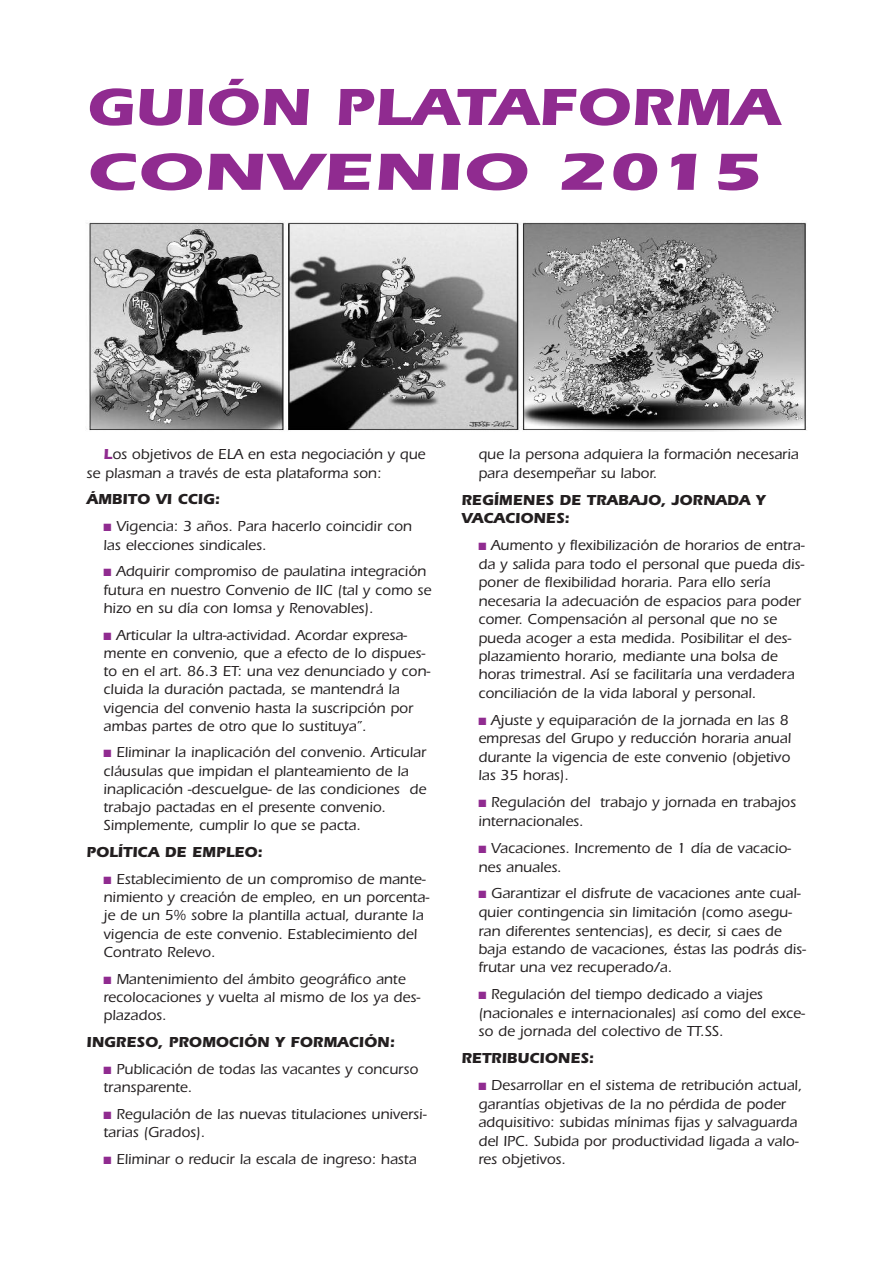
<style>
.page{position:relative;width:893px;height:1263px;background:#fff}
.page>*{position:absolute;margin:0;border:0;box-sizing:border-box;transform-origin:0 0}
.t1{font:700 54px/64.8px "Itc Eras";color:#902b90;scale:1.15 1}
.t2{font:500 15px/18.5px "Itc Eras";color:#231f20}
.t3{font:700 15px/18.5px "Itc Eras";color:#231f20}
.s1{font-weight:700;color:#902b90}
.s2{color:#902b90}
</style>
<div class="page">
<img style="left:86px;top:221px;width:721px;height:210px">
<h1 class="t1" style="left:87px;top:80px;width:604px">GUIÓN PLATAFORMA<br>CONVENIO 2015</h1>
<p class="t2" style="left:87px;top:447px;width:340px;text-indent:17px"><span class="s1">L</span>os objetivos de ELA en esta negociación y que se plasman a través de esta plataforma son:</p>
<p class="t3" style="left:87px;top:492px;width:135px">ÁMBITO VI CCIG:</p>
<p class="t2" style="left:104px;top:518px;width:310px"><span class="s2">■</span> Vigencia: 3 años. Para hacerlo coincidir con las elecciones sindicales.</p>
<p class="t2" style="left:104px;top:564px;width:329px"><span class="s2">■</span> Adquirir compromiso de paulatina integración futura en nuestro Convenio de IIC (tal y como se hizo en su día con Iomsa y Renovables).</p>
<p class="t2" style="left:104px;top:627px;width:328px"><span class="s2">■</span> Articular la ultra-actividad. Acordar expresa&shy;mente en convenio, que a efecto de lo dispues&shy;to en el art. 86.3 ET: una vez denunciado y con&shy;cluida la duración pactada, se mantendrá la vigencia del convenio hasta la suscripción por ambas partes de otro que lo sustituya”.</p>
<p class="t2" style="left:104px;top:745px;width:324px"><span class="s2">■</span> Eliminar la inaplicación del convenio. Articular cláusulas que impidan el planteamiento de la inaplicación -descuelgue- de las condiciones de trabajo pactadas en el presente convenio.<br>Simplemente, cumplir lo que se pacta.</p>
<p class="t3" style="left:87px;top:844px;width:178px">POLÍTICA DE EMPLEO:</p>
<p class="t2" style="left:104px;top:871px;width:327px"><span class="s2">■</span> Establecimiento de un compromiso de mante&shy;nimiento y creación de empleo, en un porcenta&shy;je de un 5% sobre la plantilla actual, durante la vigencia de este convenio. Establecimiento del Contrato Relevo.</p>
<p class="t2" style="left:104px;top:971px;width:318px"><span class="s2">■</span> Mantenimiento del ámbito geográfico ante recolocaciones y vuelta al mismo de los ya des&shy;plazados.</p>
<p class="t3" style="left:87px;top:1034px;width:310px">INGRESO, PROMOCIÓN Y FORMACIÓN:</p>
<p class="t2" style="left:104px;top:1061px;width:316px"><span class="s2">■</span> Publicación de todas las vacantes y concurso transparente.</p>
<p class="t2" style="left:104px;top:1106px;width:325px"><span class="s2">■</span> Regulación de las nuevas titulaciones universi&shy;tarias (Grados).</p>
<p class="t2" style="left:104px;top:1151px;width:315px"><span class="s2">■</span> Eliminar o reducir la escala de ingreso: hasta</p>
<p class="t2" style="left:478px;top:447px;width:322px">que la persona adquiera la formación necesaria para desempeñar su labor.</p>
<p class="t3" style="left:461px;top:492px;width:306px">REGÍMENES DE TRABAJO, JORNADA Y<br>VACACIONES:</p>
<p class="t2" style="left:478px;top:537px;width:328px"><span class="s2">■</span> Aumento y flexibilización de horarios de entra&shy;da y salida para todo el personal que pueda dis&shy;poner de flexibilidad horaria. Para ello sería necesaria la adecuación de espacios para poder comer. Compensación al personal que no se pueda acoger a esta medida. Posibilitar el des&shy;plazamiento horario, mediante una bolsa de horas trimestral. Así se facilitaría una verdadera conciliación de la vida laboral y personal.</p>
<p class="t2" style="left:478px;top:712px;width:314px"><span class="s2">■</span> Ajuste y equiparación de la jornada en las 8 empresas del Grupo y reducción horaria anual durante la vigencia de este convenio (objetivo las 35 horas).</p>
<p class="t2" style="left:478px;top:794px;width:319px"><span class="s2">■</span> Regulación del trabajo y jornada en trabajos internacionales.</p>
<p class="t2" style="left:478px;top:840px;width:314px"><span class="s2">■</span> Vacaciones. Incremento de 1 día de vacacio&shy;nes anuales.</p>
<p class="t2" style="left:478px;top:886px;width:329px"><span class="s2">■</span> Garantizar el disfrute de vacaciones ante cual&shy;quier contingencia sin limitación (como asegu&shy;ran diferentes sentencias), es decir, si caes de baja estando de vacaciones, éstas las podrás dis&shy;frutar una vez recuperado/a.</p>
<p class="t2" style="left:478px;top:987px;width:328px"><span class="s2">■</span> Regulación del tiempo dedicado a viajes (nacionales e internacionales) así como del exce&shy;so de jornada del colectivo de TT.SS.</p>
<p class="t3" style="left:461px;top:1051px;width:134px">RETRIBUCIONES:</p>
<p class="t2" style="left:478px;top:1078px;width:325px"><span class="s2">■</span> Desarrollar en el sistema de retribución actual, garantías objetivas de la no pérdida de poder adquisitivo: subidas mínimas fijas y salvaguarda del IPC. Subida por productividad ligada a valo&shy;res objetivos.</p>
</div>
